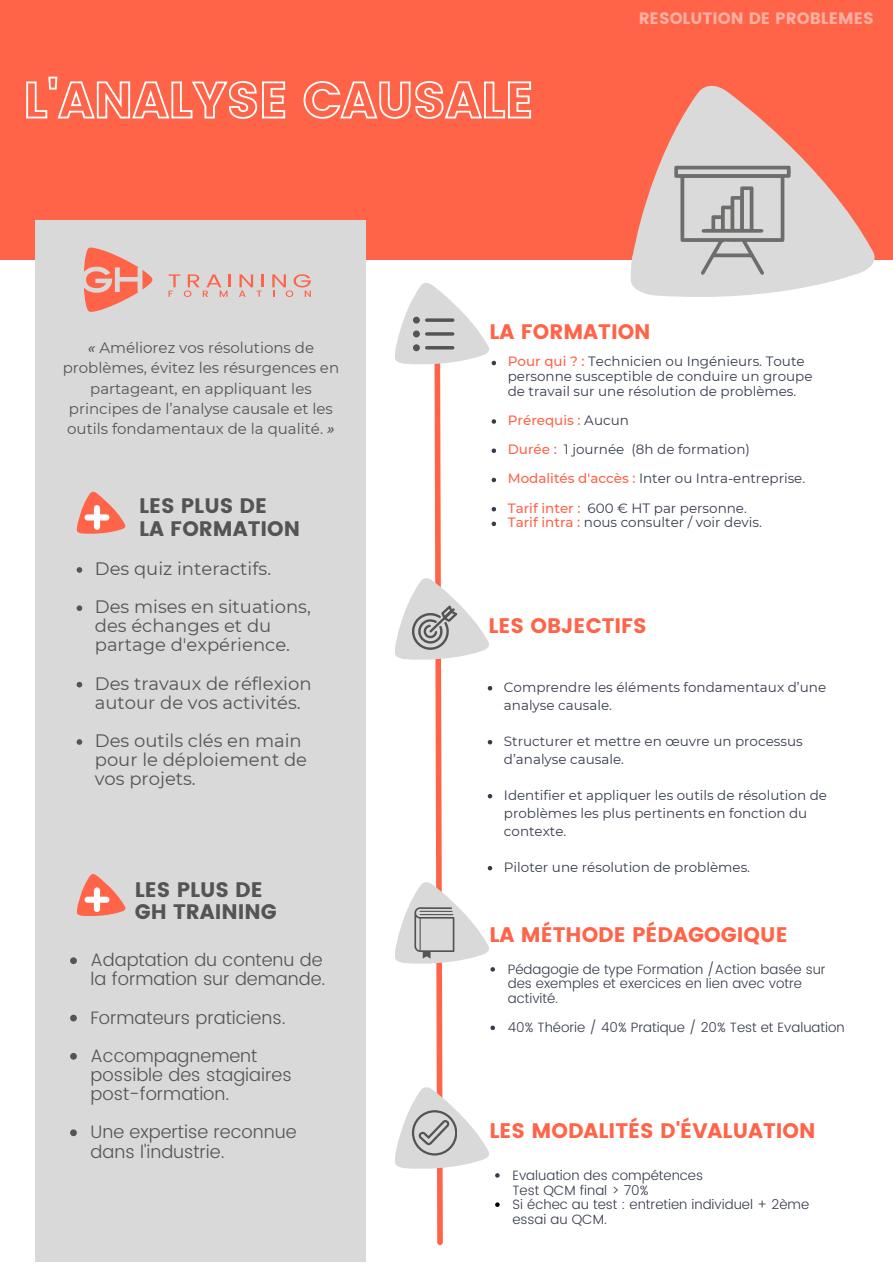
<style>
.page{position:relative;width:893px;height:1264px;background:#fff}
.page>*{position:absolute;margin:0;border:0;box-sizing:border-box;transform-origin:0 0}
.t1{font:21px "Poppins";color:#ff6348}
.t2{font:21px "Poppins";color:#545454}
.t3{font:18px/19px "Montserrat";color:#545454}
.t4{font:300 18px/19px "Poppins";color:#545454}
.t5{font:16.5px "Poppins";color:#fff}
.t6{font:15px/20.2px "Montserrat";color:#545454;text-align:center}
.t7{font:13.5px/18px "Montserrat";color:#363c4c}
.t8{font:300 13.5px/14.5px "Poppins";color:#363c4c}
.t9{font:500 13.5px "Montserrat";color:#ff6348}
.s1{font-weight:500;font-style:italic}
.s2{font-weight:500;color:#ff6348}
.s3{font-weight:400;color:#363c4c}
</style>
<div class="page">
<div style="left:0;top:0;width:892px;height:260px;background:#ff6348"></div>
<div style="left:36px;top:220px;width:330px;height:1042px;background:#d9d9d9"></div>
<svg style="left:76px;top:491px;width:49px;height:43px"></svg>
<svg style="left:76px;top:874px;width:49px;height:42px"></svg>
<svg style="left:168px;top:274px;width:63px;height:23px"></svg>
<svg style="left:239px;top:274px;width:25px;height:23px"></svg>
<svg style="left:272px;top:274px;width:39px;height:23px"></svg>
<svg style="left:84px;top:247px;width:69px;height:65px"></svg>
<svg style="left:26px;top:76px;width:506px;height:43px"></svg>
<svg style="left:70px;top:957px;width:7px;height:7px"></svg>
<svg style="left:70px;top:1014px;width:7px;height:7px"></svg>
<svg style="left:70px;top:1053px;width:7px;height:6px"></svg>
<svg style="left:70px;top:1129px;width:7px;height:7px"></svg>
<svg style="left:631px;top:85px;width:244px;height:212px;fill:#d9dad9"></svg>
<svg style="left:674px;top:166px;width:116px;height:109px"></svg>
<svg style="left:77px;top:567px;width:5px;height:5px"></svg>
<svg style="left:77px;top:605px;width:5px;height:6px"></svg>
<svg style="left:77px;top:682px;width:5px;height:5px"></svg>
<svg style="left:77px;top:739px;width:5px;height:5px"></svg>
<svg style="left:395px;top:283px;width:104px;height:963px"></svg>
<p class="t6" style="left:63px;top:337px;width:278px"><span class="s1">«</span> Améliorez vos résolutions de problèmes, évitez les résurgences en partageant, en appliquant les principes de l’analyse causale et les outils fondamentaux de la qualité. <span class="s1">»</span></p>
<p class="t2" style="left:139px;top:493px;width:130px">LES PLUS DE</p>
<p class="t2" style="left:139px;top:516px;width:162px">LA FORMATION</p>
<p class="t3" style="left:95px;top:559px;width:178px">Des quiz interactifs.</p>
<p class="t3" style="left:95px;top:597px;width:217px">Des mises en situations, des échanges et du partage d'expérience.</p>
<p class="t3" style="left:95px;top:673px;width:218px">Des travaux de réflexion autour de vos activités.</p>
<p class="t3" style="left:95px;top:731px;width:214px">Des outils clés en main pour le déploiement de vos projets.</p>
<p class="t2" style="left:135px;top:877px;width:130px">LES PLUS DE</p>
<p class="t2" style="left:135px;top:899px;width:144px">GH TRAINING</p>
<p class="t4" style="left:91px;top:950px;width:236px">Adaptation du contenu de la formation sur demande.</p>
<p class="t4" style="left:91px;top:1007px;width:196px">Formateurs praticiens.</p>
<p class="t4" style="left:91px;top:1046px;width:202px">Accompagnement possible des stagiaires post-formation.</p>
<p class="t4" style="left:91px;top:1122px;width:207px">Une expertise reconnue dans l'industrie.</p>
<p class="t5" style="left:638px;top:8px;width:237px">RESOLUTION DE PROBLEMES</p>
<p class="t1" style="left:489px;top:320px;width:162px">LA FORMATION</p>
<p class="t7" style="left:507px;top:354px;width:306px;line-height:14.5px"><span class="s2">Pour qui ? :</span> Technicien ou Ingénieurs. Toute personne susceptible de conduire un groupe de travail sur une résolution de problèmes.</p>
<p class="t9" style="left:507px;top:412px;width:123px">Prérequis : <span class="s3">Aucun</span></p>
<p class="t7" style="left:507px;top:440px;width:244px"><span class="s2">Durée :</span> 1 journée (8h de formation)</p>
<p class="t7" style="left:507px;top:469px;width:299px"><span class="s2">Modalités d'accès :</span> Inter ou Intra-entreprise.</p>
<p class="t7" style="left:507px;top:499px;width:241px"><span class="s2">Tarif inter :</span> 600 € HT par personne.</p>
<p class="t7" style="left:507px;top:513px;width:255px"><span class="s2">Tarif intra :</span> nous consulter / voir devis.</p>
<p class="t1" style="left:488px;top:613px;width:160px">LES OBJECTIFS</p>
<p class="t7" style="left:504px;top:677px;width:324px">Comprendre les éléments fondamentaux d’une analyse causale.</p>
<p class="t7" style="left:504px;top:731px;width:300px">Structurer et mettre en œuvre un processus d’analyse causale.</p>
<p class="t7" style="left:504px;top:785px;width:324px">Identifier et appliquer les outils de résolution de problèmes les plus pertinents en fonction du contexte.</p>
<p class="t7" style="left:504px;top:857px;width:248px">Piloter une résolution de problèmes.</p>
<p class="t1" style="left:489px;top:922px;width:300px">LA MÉTHODE PÉDAGOGIQUE</p>
<p class="t8" style="left:507px;top:961px;width:319px">Pédagogie de type Formation /Action basée sur des exemples et exercices en lien avec votre activité.</p>
<p class="t8" style="left:507px;top:1020px;width:338px">40% Théorie / 40% Pratique / 20% Test et Evaluation</p>
<p class="t1" style="left:489px;top:1118px;width:327px">LES MODALITÉS D'ÉVALUATION</p>
<p class="t8" style="left:512px;top:1167px;width:192px">Evaluation des compétences<br>Test QCM final &gt; 70%</p>
<p class="t8" style="left:512px;top:1197px;width:298px">Si échec au test : entretien individuel + 2ème essai au QCM.</p>
</div>
